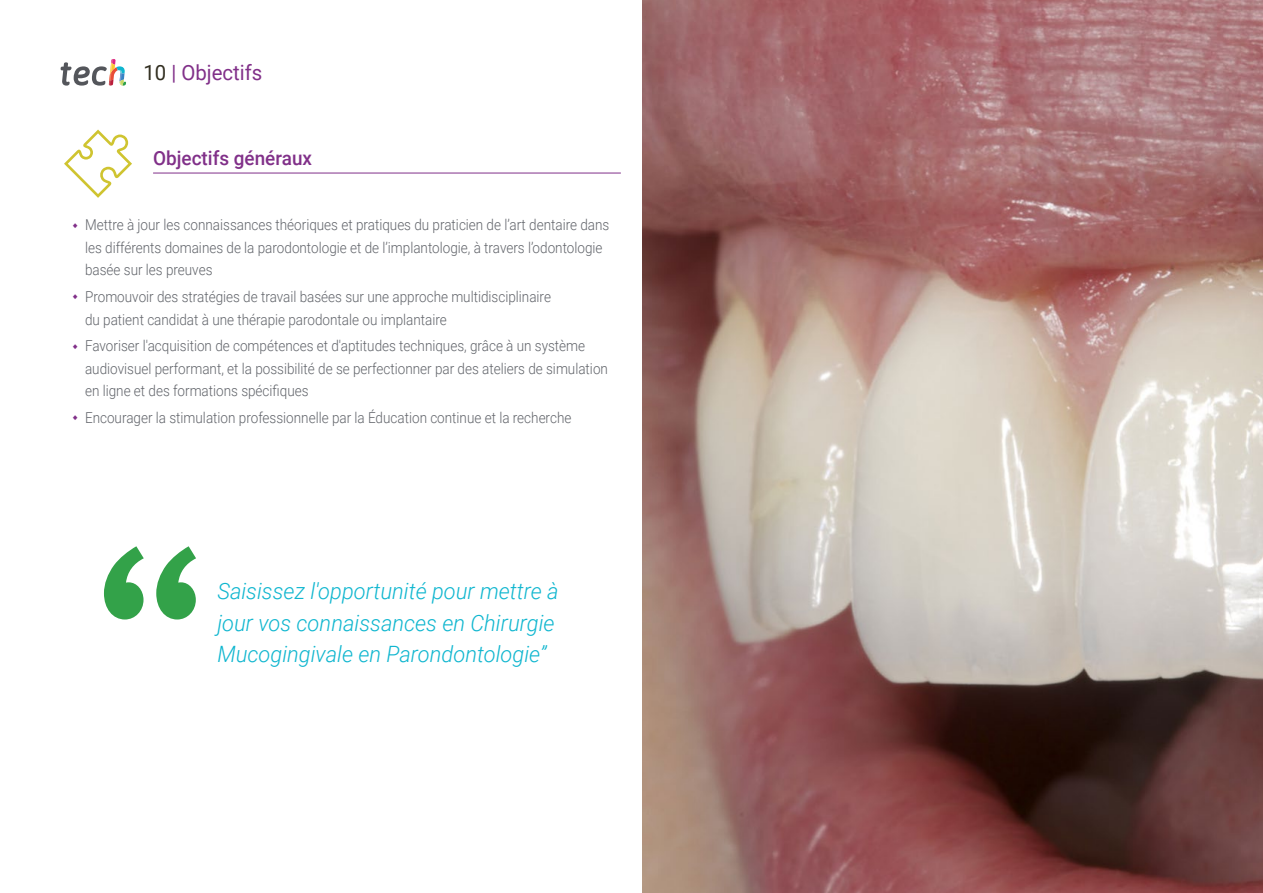
<style>
.page{position:relative;width:1263px;height:893px;background:#fff}
.page>*{position:absolute;margin:0;border:0;box-sizing:border-box;transform-origin:0 0}
.t1{font:italic 300 22.5px/31.5px "Roboto";color:#0fb6cf}
.t2{font:21px "Roboto";color:#813089}
.t3{font:500 19.5px "Roboto";color:#813089}
.t4{font:300 15px/22.5px "Roboto";color:#61646a;scale:.9 1}
.s1{color:#312e20}
</style>
<div class="page">
<hr style="left:153px;top:173px;width:468px;height:1px;background:#813089">
<svg style="left:64px;top:130px;width:68px;height:68px"></svg>
<svg style="left:104px;top:546px;width:92px;height:73px"></svg>
<img style="left:642px;top:0;width:621px;height:893px">
<svg style="left:61px;top:59px;width:65px;height:27px"></svg>
<h2 class="t2" style="left:144px;top:57px;width:120px"><span class="s1">10</span> | Objectifs</h2>
<h3 class="t3" style="left:153px;top:144px;width:160px">Objectifs généraux</h3>
<p class="t4" style="left:85px;top:213px;width:584px">Mettre à jour les connaissances théoriques et pratiques du praticien de l’art dentaire dans les différents domaines de la parodontologie et de l’implantologie, à travers l’odontologie basée sur les preuves</p>
<p class="t4" style="left:85px;top:285px;width:519px">Promouvoir des stratégies de travail basées sur une approche multidisciplinaire du patient candidat à une thérapie parodontale ou implantaire</p>
<p class="t4" style="left:85px;top:334px;width:582px">Favoriser l'acquisition de compétences et d'aptitudes techniques, grâce à un système audiovisuel performant, et la possibilité de se perfectionner par des ateliers de simulation en ligne et des formations spécifiques</p>
<p class="t4" style="left:85px;top:406px;width:542px">Encourager la stimulation professionnelle par la Éducation continue et la recherche</p>
<h1 class="t1" style="left:217px;top:575px;width:343px">Saisissez l'opportunité pour mettre à jour vos connaissances en Chirurgie<br>Mucogingivale en Parondontologie”</h1>
</div>
